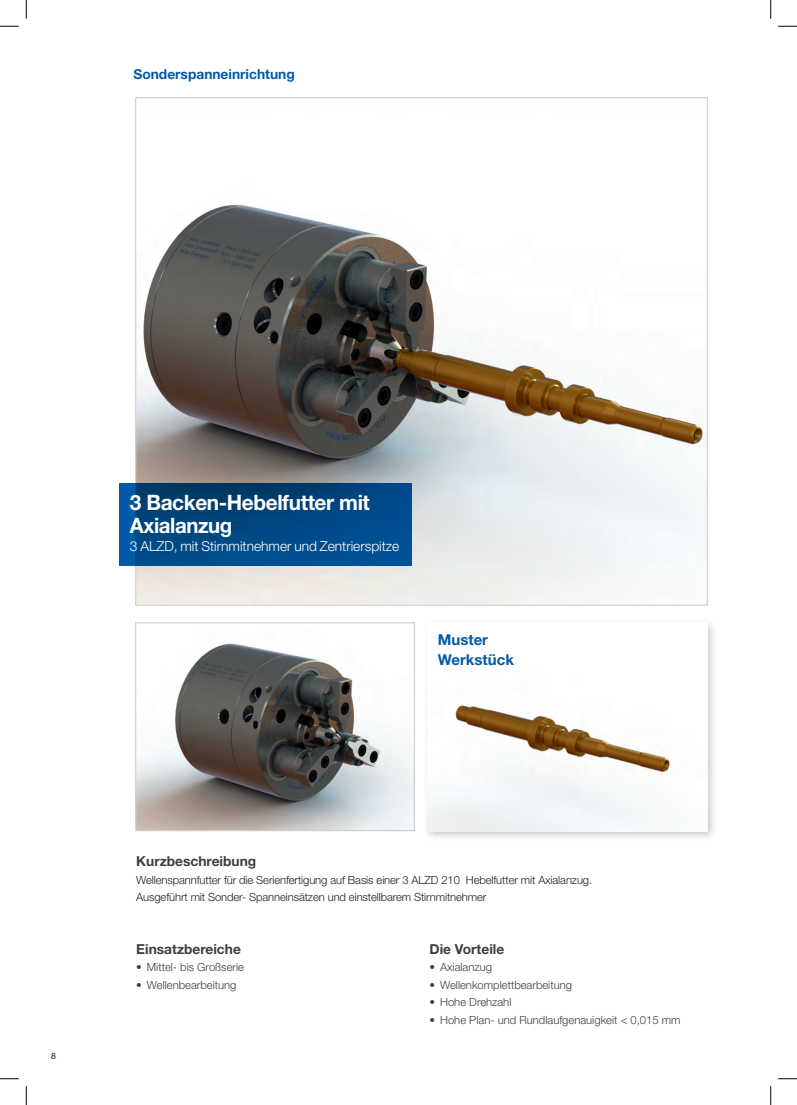
<style>
.page{position:relative;width:797px;height:1105px;background:#fff}
.page>*{position:absolute;margin:0;border:0;box-sizing:border-box;transform-origin:0 0}
.t1{font:700 21.25px/23.8px "Helvetica Neue LT Std";letter-spacing:-.02em;color:#fff}
.t2{font:700 15px/20px "Helvetica Neue LT Std";color:#015aaa}
.t3{font:700 13.75px "Helvetica Neue LT Std";color:#3e3e3f}
.t4{font:300 13.75px "Helvetica Neue LT Std";color:#fff}
.t5{font:700 13.75px "Helvetica Neue LT Std";color:#015aaa}
.t6{font:300 11.25px/17.5px "Helvetica Neue LT Std";letter-spacing:-.01em;color:#231f20}
.t7{font:300 11.25px "Helvetica Neue LT Std";color:#3e3e3f}
.t8{font:8.75px "Helvetica Neue LT Std";color:#231f20}
</style>
<div class="page">
<img style="left:137px;top:204px;width:569px;height:400px">
<div style="left:423px;top:618px;width:295px;height:224px;background:#231f20;opacity:.25"></div>
<img style="left:428px;top:623px;width:280px;height:209px">
<img style="left:137px;top:643px;width:276px;height:186px">
<div style="left:135px;top:622px;width:280px;height:209px;border:1px solid #d1d2d4"></div>
<svg style="left:119px;top:483px;width:293px;height:82px;background:#004783"></svg>
<svg style="left:0;top:25px;width:19px;height:2px"></svg>
<svg style="left:778px;top:25px;width:19px;height:2px"></svg>
<svg style="left:0;top:1078px;width:19px;height:1px"></svg>
<svg style="left:778px;top:1078px;width:19px;height:1px"></svg>
<svg style="left:25px;top:0;width:2px;height:19px"></svg>
<svg style="left:25px;top:1086px;width:2px;height:19px"></svg>
<svg style="left:770px;top:0;width:1px;height:19px"></svg>
<svg style="left:770px;top:1086px;width:1px;height:19px"></svg>
<p class="t5" style="left:133px;top:65px;width:163px">Sonderspanneinrichtung</p>
<h1 class="t1" style="left:130px;top:490px;width:241px">3 Backen-Hebelfutter mit<br>Axialanzug</h1>
<p class="t4" style="left:130px;top:538px;width:271px">3 ALZD, mit Stirnmitnehmer und Zentrierspitze</p>
<h2 class="t2" style="left:438px;top:629px;width:78px">Muster<br>Werkstück</h2>
<p class="t8" style="left:51px;top:1050px;width:6px">8</p>
<p class="t3" style="left:136px;top:853px;width:121px">Kurzbeschreibung</p>
<p class="t6" style="left:136px;top:871px;width:457px">Wellenspannfutter für die Serienfertigung auf Basis einer 3 ALZD 210 Hebelfutter mit Axialanzug.<br>Ausgeführt mit Sonder- Spanneinsätzen und einstellbarem Stirnmitnehmer</p>
<p class="t3" style="left:136px;top:940px;width:106px">Einsatzbereiche</p>
<p class="t7" style="left:136px;top:960px;width:109px">• Mittel- bis Großserie</p>
<p class="t7" style="left:136px;top:978px;width:102px">• Wellenbearbeitung</p>
<p class="t3" style="left:429px;top:940px;width:76px">Die Vorteile</p>
<p class="t7" style="left:429px;top:960px;width:64px">• Axialanzug</p>
<p class="t7" style="left:429px;top:978px;width:144px">• Wellenkomplettbearbeitung</p>
<p class="t7" style="left:429px;top:995px;width:83px">• Hohe Drehzahl</p>
<p class="t7" style="left:429px;top:1013px;width:252px">• Hohe Plan- und Rundlaufgenauigkeit &lt; 0,015 mm</p>
</div>
